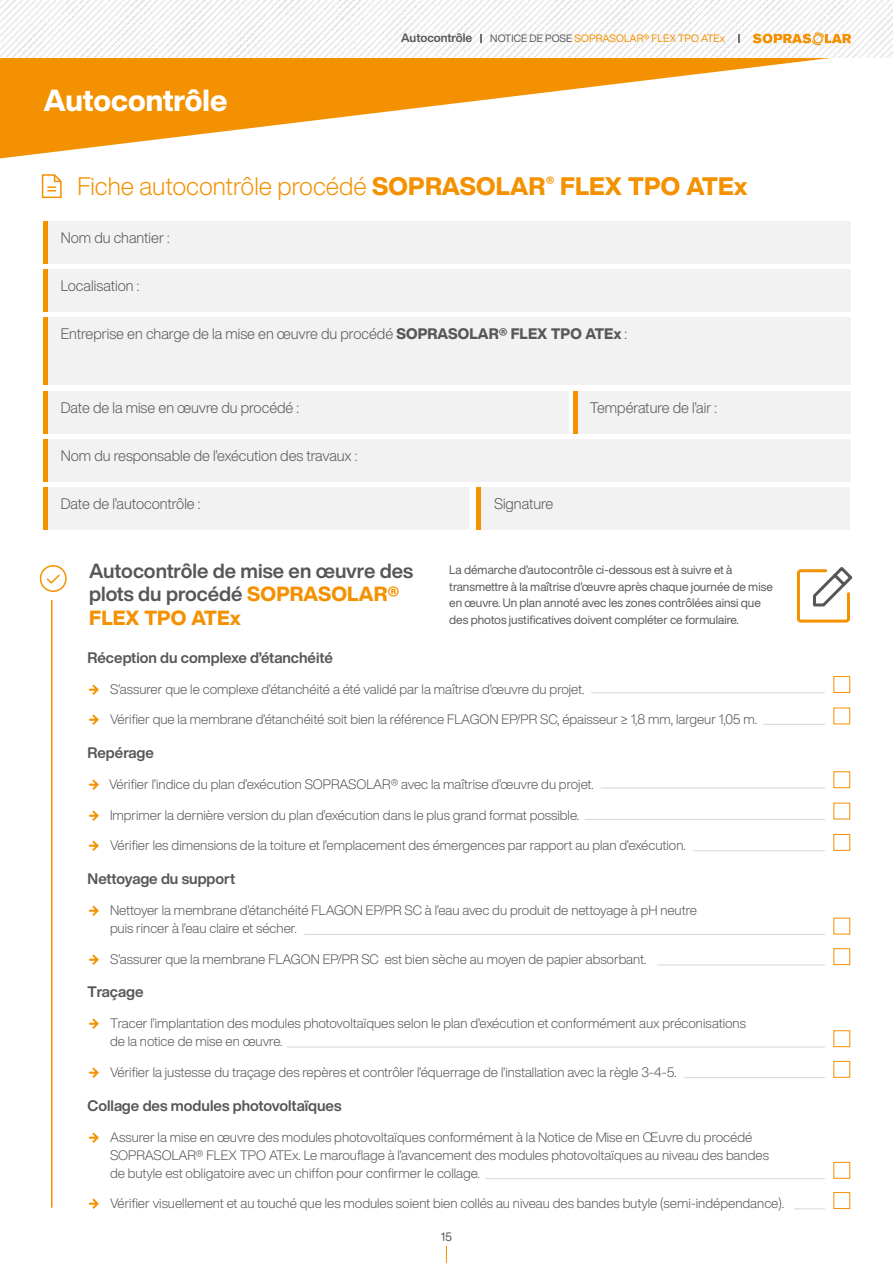
<style>
.page{position:relative;width:893px;height:1263px;background:#fff}
.page>*{position:absolute;margin:0;border:0;box-sizing:border-box;transform-origin:0 0}
.t1{font:800 30px "Helvetica Now Display";color:#fff}
.t2{font:300 24.9px "Helvetica Now Display";color:#f39100}
.t3{font:700 20.1px/23.2px "Helvetica Now Display";color:#585757}
.t4{font:300 15px "Helvetica Now Display";color:#585757}
.t5{font:700 15px "Helvetica Now Display";color:#585757}
.t6{font:300 13.5px/18px "Helvetica Now Display";color:#585757}
.t7{font:12px/16.5px "Helvetica Now Display";color:#585757}
.t8{font:700 12px "Helvetica Now Display";color:#585757}
.t9{font:10.5px "Helvetica Now Display";letter-spacing:.005em;color:#f39100}
.s1{color:#585757}
.s2{font-weight:800}
.s3{font-weight:800;color:#f39100}
.s4{font-family:"Inter";font-weight:900;color:#f39100}
</style>
<div class="page">
<svg style="left:446px;top:1246px;width:1px;height:17px"></svg>
<svg style="left:41px;top:174px;width:21px;height:25px"></svg>
<div style="left:48px;top:221px;width:802px;height:42px;background:#f2f2f2"></div>
<div style="left:48px;top:269px;width:802px;height:42px;background:#f2f2f2"></div>
<div style="left:48px;top:439px;width:802px;height:42px;background:#f2f2f2"></div>
<div style="left:48px;top:487px;width:421px;height:42px;background:#f2f2f2"></div>
<div style="left:481px;top:487px;width:369px;height:42px;background:#f2f2f2"></div>
<div style="left:48px;top:317px;width:802px;height:68px;background:#f2f2f2"></div>
<hr style="left:43px;top:221px;width:4px;height:42px;background:#f39100">
<hr style="left:43px;top:269px;width:4px;height:42px;background:#f39100">
<hr style="left:43px;top:439px;width:4px;height:42px;background:#f39100">
<hr style="left:43px;top:487px;width:4px;height:42px;background:#f39100">
<hr style="left:476px;top:487px;width:4px;height:42px;background:#f39100">
<hr style="left:43px;top:317px;width:4px;height:68px;background:#f39100">
<svg style="left:0;top:58px;width:830px;height:100px;fill:#f39100"></svg>
<hr style="left:591px;top:692px;width:234px;height:1px;background:#d7d6d6">
<hr style="left:763px;top:724px;width:62px;height:1px;background:#d7d6d6">
<div style="left:833px;top:676px;width:17px;height:17px;border:1px solid #f39100"></div>
<hr style="left:601px;top:788px;width:224px;height:1px;background:#d7d6d6">
<hr style="left:304px;top:934px;width:521px;height:1px;background:#d7d6d6">
<hr style="left:657px;top:964px;width:168px;height:1px;background:#d7d6d6">
<div style="left:833px;top:948px;width:17px;height:17px;border:1px solid #f39100"></div>
<hr style="left:287px;top:1047px;width:538px;height:1px;background:#d7d6d6">
<div style="left:833px;top:1030px;width:17px;height:17px;border:1px solid #f39100"></div>
<hr style="left:684px;top:1077px;width:141px;height:1px;background:#d7d6d6">
<div style="left:833px;top:1061px;width:17px;height:17px;border:1px solid #f39100"></div>
<hr style="left:485px;top:1178px;width:340px;height:1px;background:#d7d6d6">
<div style="left:833px;top:1162px;width:17px;height:17px;border:1px solid #f39100"></div>
<hr style="left:794px;top:1208px;width:31px;height:1px;background:#d7d6d6">
<div style="left:833px;top:1192px;width:17px;height:17px;border:1px solid #f39100"></div>
<hr style="left:585px;top:819px;width:240px;height:1px;background:#d7d6d6">
<hr style="left:693px;top:850px;width:132px;height:1px;background:#d7d6d6">
<div style="left:833px;top:834px;width:17px;height:17px;border:1px solid #f39100"></div>
<svg style="left:797px;top:567px;width:56px;height:56px"></svg>
<hr style="left:51px;top:600px;width:2px;height:608px;background:#f39100">
<svg style="left:39px;top:565px;width:28px;height:27px"></svg>
<div style="left:48px;top:391px;width:521px;height:42px;background:#f2f2f2"></div>
<div style="left:577px;top:391px;width:273px;height:42px;background:#f2f2f2"></div>
<hr style="left:43px;top:391px;width:4px;height:42px;background:#f39100">
<hr style="left:574px;top:391px;width:4px;height:42px;background:#f39100">
<img style="left:0;top:0;width:893px;height:58px">
<svg style="left:752px;top:32px;width:99px;height:13px"></svg>
<h1 class="t1" style="left:44px;top:80px;width:185px">Autocontrôle</h1>
<p class="t8" style="left:401px;top:29px;width:73px">Autocontrôle</p>
<p class="t9" style="left:490px;top:31px;width:236px"><span class="s1">NOTICE DE POSE</span> SOPRASOLAR® FLEX TPO ATEx</p>
<h2 class="t2" style="left:77px;top:170px;width:672px">Fiche autocontrôle procédé <span class="s2">SOPRASOLAR</span><sup>®</sup> <span class="s2">FLEX TPO ATEx</span></h2>
<p class="t4" style="left:61px;top:227px;width:110px">Nom du chantier :</p>
<p class="t4" style="left:61px;top:275px;width:80px">Localisation :</p>
<p class="t4" style="left:61px;top:323px;width:568px">Entreprise en charge de la mise en œuvre du procédé <span class="s2">SOPRASOLAR® FLEX TPO ATEx</span> :</p>
<p class="t4" style="left:61px;top:397px;width:240px">Date de la mise en œuvre du procédé :</p>
<p class="t4" style="left:590px;top:397px;width:129px">Température de l’air :</p>
<p class="t4" style="left:61px;top:445px;width:298px">Nom du responsable de l’exécution des travaux :</p>
<p class="t4" style="left:61px;top:493px;width:141px">Date de l’autocontrôle :</p>
<p class="t4" style="left:494px;top:493px;width:61px">Signature</p>
<h3 class="t3" style="left:89px;top:559px;width:326px">Autocontrôle de mise en œuvre des plots du procédé <span class="s3">SOPRASOLAR®<br>FLEX TPO ATEx</span></h3>
<p class="t5" style="left:88px;top:647px;width:247px">Réception du complexe d’étanchéité</p>
<p class="t6" style="left:88px;top:680px;width:498px"><span class="s4">→</span> S’assurer que le complexe d’étanchéité a été validé par la maîtrise d’œuvre du projet.</p>
<p class="t6" style="left:88px;top:710px;width:671px"><span class="s4">→</span> Vérifier que la membrane d’étanchéité soit bien la référence FLAGON EP/PR SC, épaisseur ≥ 1,8 mm, largeur 1,05 m.</p>
<p class="t5" style="left:88px;top:743px;width:68px">Repérage</p>
<p class="t6" style="left:88px;top:775px;width:508px"><span class="s4">→</span> Vérifier l’indice du plan d’exécution SOPRASOLAR® avec la maîtrise d’œuvre du projet.</p>
<p class="t6" style="left:88px;top:806px;width:493px"><span class="s4">→</span> Imprimer la dernière version du plan d’exécution dans le plus grand format possible.</p>
<p class="t6" style="left:88px;top:836px;width:600px"><span class="s4">→</span> Vérifier les dimensions de la toiture et l’emplacement des émergences par rapport au plan d’exécution.</p>
<p class="t5" style="left:88px;top:869px;width:149px">Nettoyage du support</p>
<p class="t6" style="left:110px;top:901px;width:589px;text-indent:-22px"><span class="s4">→</span> Nettoyer la membrane d’étanchéité FLAGON EP/PR SC à l’eau avec du produit de nettoyage à pH neutre puis rincer à l’eau claire et sécher.</p>
<p class="t6" style="left:88px;top:950px;width:560px"><span class="s4">→</span> S’assurer que la membrane FLAGON EP/PR SC est bien sèche au moyen de papier absorbant.</p>
<p class="t5" style="left:88px;top:982px;width:57px">Traçage</p>
<p class="t6" style="left:110px;top:1014px;width:637px;text-indent:-22px"><span class="s4">→</span> Tracer l’implantation des modules photovoltaïques selon le plan d’exécution et conformément aux préconisations de la notice de mise en œuvre.</p>
<p class="t6" style="left:88px;top:1063px;width:590px"><span class="s4">→</span> Vérifier la justesse du traçage des repères et contrôler l’équerrage de l’installation avec la règle 3-4-5.</p>
<p class="t5" style="left:88px;top:1095px;width:255px">Collage des modules photovoltaïques</p>
<p class="t6" style="left:110px;top:1127px;width:660px;text-indent:-22px"><span class="s4">→</span> Assurer la mise en œuvre des modules photovoltaïques conformément à la Notice de Mise en Œuvre du procédé<br>SOPRASOLAR® FLEX TPO ATEx. Le marouflage à l’avancement des modules photovoltaïques au niveau des bandes de butyle est obligatoire avec un chiffon pour confirmer le collage.</p>
<p class="t6" style="left:88px;top:1194px;width:698px"><span class="s4">→</span> Vérifier visuellement et au touché que les modules soient bien collés au niveau des bandes butyle (semi-indépendance).</p>
<p class="t7" style="left:449px;top:561px;width:325px">La démarche d’autocontrôle ci-dessous est à suivre et à transmettre à la maîtrise d’œuvre après chaque journée de mise en œuvre. Un plan annoté avec les zones contrôlées ainsi que des photos justificatives doivent compléter ce formulaire.</p>
<p class="t7" style="left:441px;top:1229px;width:13px">15</p>
</div>
